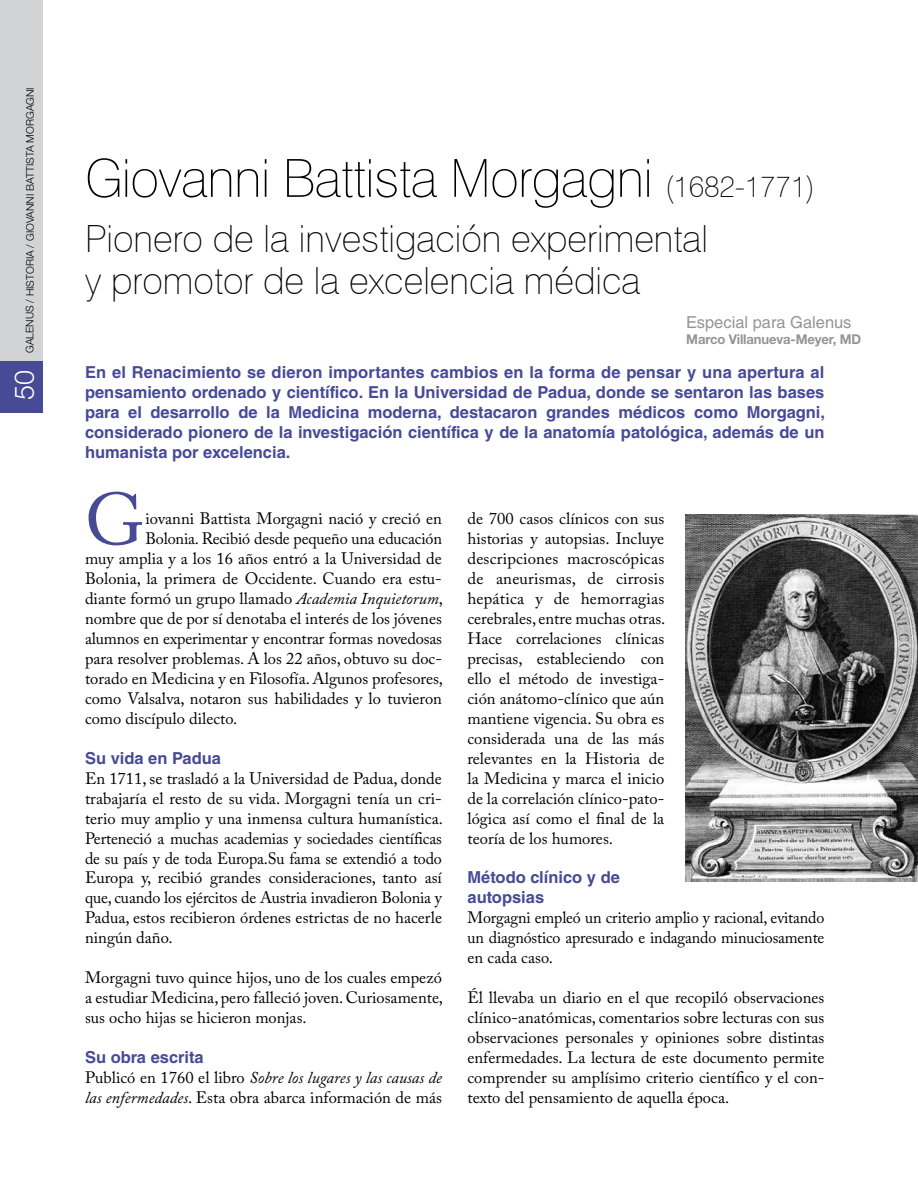
<style>
.page{position:relative;width:918px;height:1188px;background:#fff}
.page>*{position:absolute;margin:0;border:0;box-sizing:border-box;transform-origin:0 0}
.t1{font:72.9px "Adobe Caslon Pro";color:#474a95}
.t2{font:100 52.5px "Swiss 721 BT";letter-spacing:-.01em;color:#000}
.t3{font:100 37.5px/42px "Swiss 721 BT";color:#000}
.t4{font:300 27px "Helvetica Neue";color:#fff}
.t5{font:16.5px/20px "Adobe Caslon Pro";color:#000;text-align:justify}
.t6{font:700 16.5px/20px "Helvetica LT Std";color:#474a95;text-align:justify}
.t7{font:16.5px "Helvetica LT Std";color:#939598}
.t8{font:700 13.5px "Helvetica Neue";letter-spacing:-.01em;color:#939598}
.t9{font:300 10.5px "Helvetica Neue";color:#000}
.s1{font-size:30px}
.s2{font-style:italic}
</style>
<div class="page">
<img style="left:686px;top:514px;width:232px;height:368px">
<div style="left:0;top:0;width:43px;height:412px;background:#d1d3d4"></div>
<div style="left:0;top:361px;width:43px;height:51px;background:#474a95"></div>
<p class="t9" style="left:24px;top:353px;width:266px;rotate:-90deg">GALENUS / HISTORIA / Giovanni Battista Morgagni</p>
<h3 class="t4" style="left:8px;top:400px;width:32px;rotate:-90deg">50</h3>
<h2 class="t2" style="left:85px;top:146px;width:731px">Giovanni Battista Morgagni <span class="s1">(1682-1771)</span></h2>
<h3 class="t3" style="left:85px;top:218px;width:625px">Pionero de la investigación experimental y promotor de la excelencia médica</h3>
<p class="t7" style="left:686px;top:313px;width:167px">Especial para Galenus</p>
<p class="t8" style="left:686px;top:331px;width:176px">Marco Villanueva-Meyer, MD</p>
<p class="t6" style="left:85px;top:362px;width:742px">En el Renacimiento se dieron importantes cambios en la forma de pensar y una apertura al pensamiento ordenado y científico. En la Universidad de Padua, donde se sentaron las bases para el desarrollo de la Medicina moderna, destacaron grandes médicos como Morgagni, considerado pionero de la investigación científica y de la anatomía patológica, además de un humanista por excelencia.</p>
<h1 class="t1" style="left:85px;top:477px;width:61px">G</h1>
<p class="t5" style="left:468px;top:509px;width:199px">de 700 casos clínicos con sus historias y autopsias. Incluye descripciones macroscópicas de aneurismas, de cirrosis hepática y de hemorragias cerebrales, entre muchas otras.<br>Hace correlaciones clínicas precisas, estableciendo con ello el método de investiga&shy;ción anátomo-clínico que aún mantiene vigencia. Su obra es considerada una de las más relevantes en la Historia de la Medicina y marca el inicio de la correlación clínico-pato&shy;lógica así como el final de la teoría de los humores.</p>
<p class="t6" style="left:468px;top:867px;width:154px">Método clínico y de autopsias</p>
<p class="t5" style="left:468px;top:908px;width:358px">Morgagni empleó un criterio amplio y racional, evitando un diagnóstico apresurado e indagando minuciosamente en cada caso.</p>
<p class="t5" style="left:468px;top:988px;width:358px">Él llevaba un diario en el que recopiló observaciones clínico-anatómicas, comentarios sobre lecturas con sus observaciones personales y opiniones sobre distintas enfermedades. La lectura de este documento permite comprender su amplísimo criterio científico y el con&shy;texto del pensamiento de aquella época.</p>
<p class="t5" style="left:145px;top:509px;width:298px">iovanni Battista Morgagni nació y creció en</p>
<p class="t5" style="left:145px;top:529px;width:298px">Bolonia. Recibió desde pequeño una educación</p>
<p class="t5" style="left:85px;top:549px;width:358px">muy amplia y a los 16 años entró a la Universidad de</p>
<p class="t5" style="left:85px;top:569px;width:358px">Bolonia, la primera de Occidente. Cuando era estu-</p>
<p class="t5" style="left:85px;top:589px;width:360px">diante formó un grupo llamado <span class="s2">Academia Inquietorum</span>,</p>
<p class="t5" style="left:85px;top:608px;width:358px">nombre que de por sí denotaba el interés de los jóvenes</p>
<p class="t5" style="left:85px;top:628px;width:358px">alumnos en experimentar y encontrar formas novedosas</p>
<p class="t5" style="left:85px;top:648px;width:359px">para resolver problemas. A los 22 años, obtuvo su doc-</p>
<p class="t5" style="left:85px;top:668px;width:360px">torado en Medicina y en Filosofía. Algunos profesores,</p>
<p class="t5" style="left:85px;top:688px;width:358px">como Valsalva, notaron sus habilidades y lo tuvieron</p>
<p class="t5" style="left:85px;top:708px;width:154px">como discípulo dilecto.</p>
<p class="t6" style="left:85px;top:748px;width:138px">Su vida en Padua</p>
<p class="t5" style="left:85px;top:768px;width:360px">En 1711, se trasladó a la Universidad de Padua, donde trabajaría el resto de su vida. Morgagni tenía un cri&shy;terio muy amplio y una inmensa cultura humanística.<br>Perteneció a muchas academias y sociedades científicas de su país y de toda Europa.Su fama se extendió a todo Europa y, recibió grandes consideraciones, tanto así que, cuando los ejércitos de Austria invadieron Bolonia y Padua, estos recibieron órdenes estrictas de no hacerle ningún daño.</p>
<p class="t5" style="left:85px;top:968px;width:360px">Morgagni tuvo quince hijos, uno de los cuales empezó a estudiar Medicina, pero falleció joven. Curiosamente, sus ocho hijas se hicieron monjas.</p>
<p class="t6" style="left:85px;top:1047px;width:120px">Su obra escrita</p>
<p class="t5" style="left:85px;top:1067px;width:358px">Publicó en 1760 el libro <span class="s2">Sobre los lugares y las causas de las enfermedades</span>. Esta obra abarca información de más</p>
</div>
